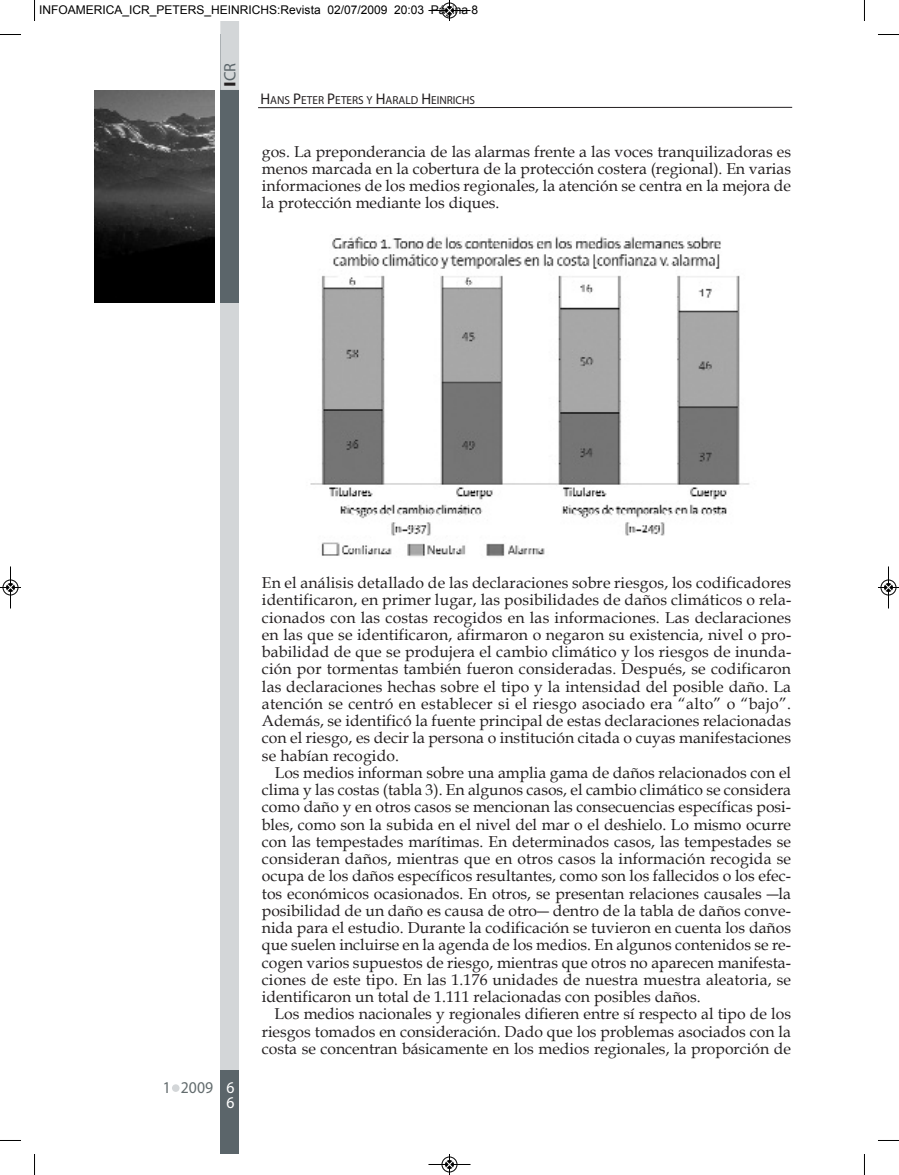
<style>
.page{position:relative;width:899px;height:1175px;background:#fff}
.page>*{position:absolute;margin:0;border:0;box-sizing:border-box;transform-origin:0 0}
.t1{font:16.5px "Myriad Pro";color:#636c6e;scale:.95 1}
.t2{font:16.5px "Myriad Pro";color:#5b656a}
.t3{font:16.5px/15px "Myriad Pro";color:#fff;scale:.95 1}
.t4{font:15.75px/17.2px "Book Antiqua";color:#231f20;text-align:justify}
.t5{font:12px "Arial";color:#000}
.t6{font:11.55px "Myriad Pro";color:#231f20}
.s1{font-weight:700;color:#231f20}
.s2{font-size:15.45px}
</style>
<div class="page">
<div style="left:172px;top:1084px;width:7px;height:7px;background:#d3d6d8;border-radius:50%"></div>
<div style="left:220px;top:90px;width:19px;height:1050px;background:#d3d6d8"></div>
<img style="left:95px;top:91px;width:119px;height:212px">
<div style="left:220px;top:35px;width:19px;height:268px;background:#5b656a"></div>
<div style="left:220px;top:21px;width:19px;height:69px;background:#d3d6d8"></div>
<div style="left:220px;top:1070px;width:19px;height:84px;background:#5b656a"></div>
<hr style="left:258px;top:107px;width:533px;height:1px;background:#231f20">
<img style="left:310px;top:236px;width:440px;height:321px">
<svg style="left:34px;top:0;width:1px;height:21px"></svg>
<svg style="left:0;top:34px;width:21px;height:1px"></svg>
<svg style="left:878px;top:34px;width:20px;height:1px"></svg>
<svg style="left:34px;top:1154px;width:1px;height:21px"></svg>
<svg style="left:0;top:1140px;width:21px;height:1px"></svg>
<svg style="left:878px;top:1140px;width:20px;height:1px"></svg>
<svg style="left:428px;top:0;width:43px;height:21px"></svg>
<svg style="left:428px;top:1154px;width:43px;height:21px"></svg>
<svg style="left:0;top:566px;width:21px;height:43px"></svg>
<svg style="left:878px;top:566px;width:20px;height:43px"></svg>
<p class="t5" style="left:39px;top:3px;width:440px">INFOAMERICA_ICR_PETERS_HEINRICHS:Revista 02/07/2009 20:03 Página 8</p>
<p class="t2" style="left:223px;top:87px;width:26px;rotate:-90deg"><span class="s1">I</span>CR</p>
<p class="t6" style="left:260px;top:96px;width:216px"><span class="s2">H</span>ANS <span class="s2">P</span>ETER <span class="s2">P</span>ETERS Y <span class="s2">H</span>ARALD <span class="s2">H</span>EINRICHS</p>
<p class="t4" style="left:262px;top:143px;width:530px">gos. La preponderancia de las alarmas frente a las voces tranquilizadoras es menos marcada en la cobertura de la protección costera (regional). en varias informaciones de los medios regionales, la atención se centra en la mejora de la protección mediante los diques.</p>
<p class="t1" style="left:163px;top:1081px;width:54px">1 2009</p>
<p class="t3" style="left:226px;top:1081px;width:10px">6<br>6</p>
<p class="t4" style="left:262px;top:574px;width:530px">en el análisis detallado de las declaraciones sobre riesgos, los codificadores identificaron, en primer lugar, las posibilidades de daños climáticos o rela&shy;cionados con las costas recogidos en las informaciones. Las declaraciones en las que se identificaron, afirmaron o negaron su existencia, nivel o pro&shy;babilidad de que se produjera el cambio climático y los riesgos de inunda&shy;ción por tormentas también fueron consideradas. después, se codificaron las declaraciones hechas sobre el tipo y la intensidad del posible daño. La atención se centró en establecer si el riesgo asociado era “alto” o “bajo”. además, se identificó la fuente principal de estas declaraciones relacionadas con el riesgo, es decir la persona o institución citada o cuyas manifestaciones se habían recogido.</p>
<p class="t4" style="left:262px;top:764px;width:530px;text-indent:13px">Los medios informan sobre una amplia gama de daños relacionados con el clima y las costas (tabla 3). en algunos casos, el cambio climático se considera como daño y en otros casos se mencionan las consecuencias específicas posi&shy;bles, como son la subida en el nivel del mar o el deshielo. Lo mismo ocurre con las tempestades marítimas. en determinados casos, las tempestades se consideran daños, mientras que en otros casos la información recogida se ocupa de los daños específicos resultantes, como son los fallecidos o los efec&shy;tos económicos ocasionados. en otros, se presentan relaciones causales ―la posibilidad de un daño es causa de otro― dentro de la tabla de daños conve&shy;nida para el estudio. durante la codificación se tuvieron en cuenta los daños que suelen incluirse en la agenda de los medios. en algunos contenidos se re&shy;cogen varios supuestos de riesgo, mientras que otros no aparecen manifesta&shy;ciones de este tipo. en las 1.176 unidades de nuestra muestra aleatoria, se identificaron un total de 1.111 relacionadas con posibles daños.</p>
<p class="t4" style="left:262px;top:1005px;width:530px;text-indent:13px">Los medios nacionales y regionales difieren entre sí respecto al tipo de los riesgos tomados en consideración. dado que los problemas asociados con la costa se concentran básicamente en los medios regionales, la proporción de</p>
</div>
